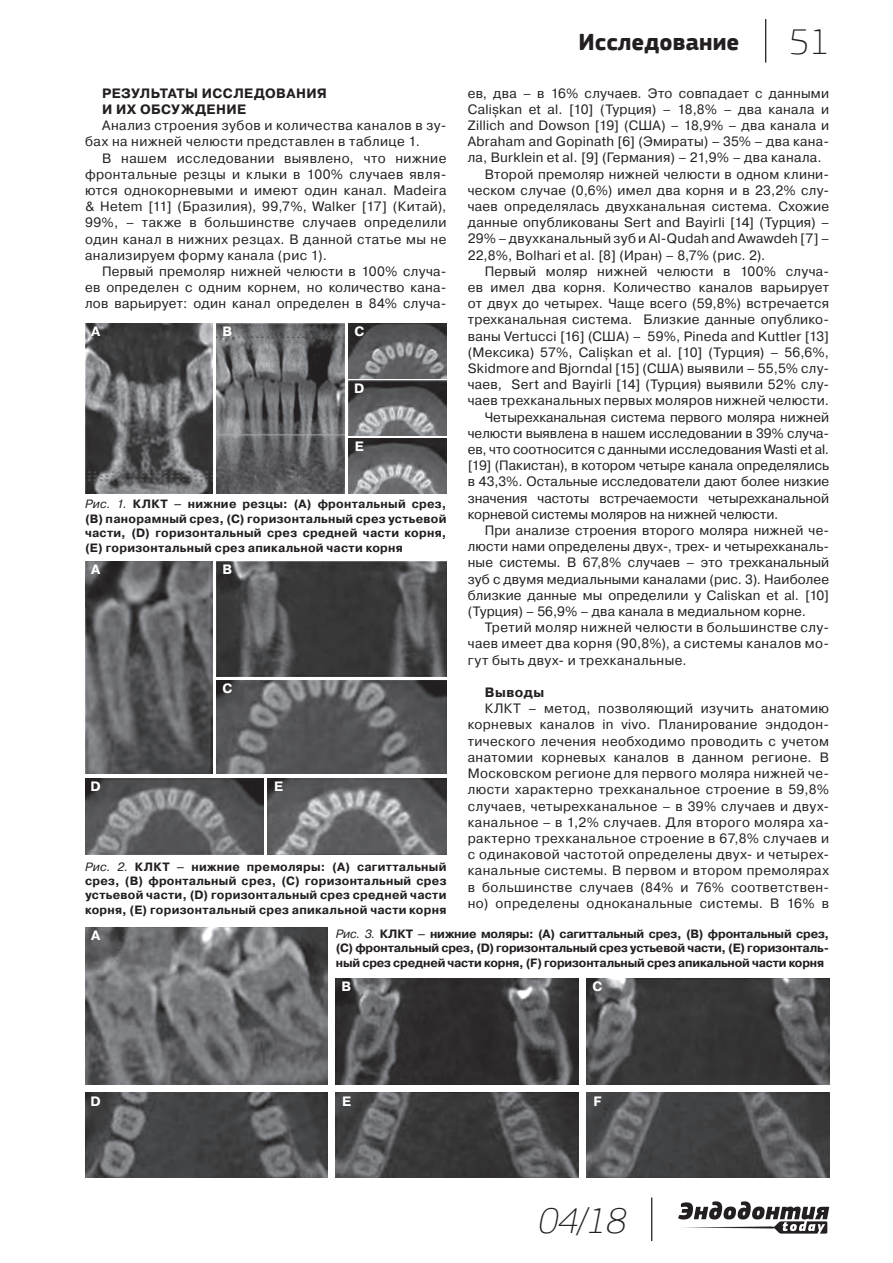
<style>
.page{position:relative;width:893px;height:1263px;background:#fff}
.page>*{position:absolute;margin:0;border:0;box-sizing:border-box;transform-origin:0 0}
.t1{font:italic 100 37.5px "PF Square Sans Pro";color:#231f20}
.t2{font:100 37.5px "PF Square Sans Pro";color:#231f20}
.t3{font:700 24px "PF Square Sans Pro";color:#231f20}
.t4{font:13.5px/16.2px "Pragmatica TT";letter-spacing:.02em;color:#231f20;text-align:justify}
.t5{font:13.5px "Pragmatica TT";color:#231f20}
.t6{font:700 13.5px/16.2px "Pragmatica TT";letter-spacing:.03em;color:#231f20}
.t7{font:700 13.5px "Pragmatica TT";color:#fff}
.t8{font:700 12px/14.4px "Pragmatica C";letter-spacing:.02em;color:#231f20;text-align:justify}
.s1{font-weight:400;font-style:italic}
</style>
<div class="page">
<hr style="left:765px;top:19px;width:1px;height:44px;background:#231f20">
<svg style="left:678px;top:1201px;width:151px;height:32px"></svg>
<hr style="left:651px;top:1197px;width:1px;height:44px;background:#231f20">
<img style="left:85px;top:323px;width:128px;height:170px">
<img style="left:217px;top:323px;width:127px;height:170px">
<img style="left:349px;top:323px;width:97px;height:55px">
<img style="left:349px;top:381px;width:97px;height:55px">
<img style="left:349px;top:438px;width:97px;height:55px">
<img style="left:85px;top:561px;width:128px;height:213px">
<img style="left:217px;top:561px;width:229px;height:115px">
<img style="left:217px;top:680px;width:229px;height:94px">
<img style="left:85px;top:778px;width:179px;height:77px">
<img style="left:268px;top:778px;width:178px;height:77px">
<img style="left:85px;top:927px;width:242px;height:157px">
<img style="left:336px;top:978px;width:242px;height:106px">
<img style="left:587px;top:978px;width:242px;height:106px">
<img style="left:85px;top:1093px;width:242px;height:85px">
<img style="left:336px;top:1093px;width:242px;height:85px">
<img style="left:587px;top:1093px;width:242px;height:85px">
<h2 class="t3" style="left:579px;top:28px;width:162px">Исследование</h2>
<h1 class="t2" style="left:789px;top:20px;width:41px">51</h1>
<p class="t4" style="left:468px;top:85px;width:363px">ев, два – в 16% случаев. Это совпадает с данными</p>
<p class="t4" style="left:468px;top:101px;width:363px">Calişkan et al. [10] (Турция) – 18,8% – два канала и</p>
<p class="t4" style="left:468px;top:118px;width:363px">Zillich and Dowson [19] (США) – 18,9% – два канала и</p>
<p class="t4" style="left:468px;top:134px;width:363px">Abraham and Gopinath [6] (Эмираты) – 35% – два кана-</p>
<p class="t4" style="left:468px;top:150px;width:355px">ла, Burklein et al. [9] (Германия) – 21,9% – два канала.</p>
<p class="t4" style="left:485px;top:166px;width:346px">Второй премоляр нижней челюсти в одном клини-</p>
<p class="t4" style="left:468px;top:182px;width:363px">ческом случае (0,6%) имел два корня и в 23,2% слу-</p>
<p class="t4" style="left:468px;top:199px;width:363px">чаев определялась двухканальная система. Схожие</p>
<p class="t4" style="left:468px;top:215px;width:363px">данные опубликованы Sert and Bayirli [14] (Турция) –</p>
<p class="t4" style="left:468px;top:231px;width:363px">29% – двухканальный зуб и Al-Qudah and Awawdeh [7] –</p>
<p class="t4" style="left:468px;top:247px;width:299px">22,8%, Bolhari et al. [8] (Иран) – 8,7% (рис. 2).</p>
<p class="t4" style="left:485px;top:263px;width:346px">Первый моляр нижней челюсти в 100% случа-</p>
<p class="t4" style="left:468px;top:280px;width:363px">ев имел два корня. Количество каналов варьирует</p>
<p class="t4" style="left:468px;top:296px;width:363px">от двух до четырех. Чаще всего (59,8%) встречается</p>
<p class="t4" style="left:468px;top:312px;width:363px">трехканальная система. Близкие данные опублико-</p>
<p class="t4" style="left:468px;top:328px;width:363px">ваны Vertucci [16] (США) – 59%, Pineda and Kuttler [13]</p>
<p class="t4" style="left:468px;top:344px;width:363px">(Мексика) 57%, Calişkan et al. [10] (Турция) – 56,6%,</p>
<p class="t4" style="left:468px;top:361px;width:363px">Skidmore and Bjorndal [15] (США) выявили – 55,5% слу-</p>
<p class="t4" style="left:468px;top:377px;width:363px">чаев, Sert and Bayirli [14] (Турция) выявили 52% слу-</p>
<p class="t4" style="left:468px;top:393px;width:363px">чаев трехканальных первых моляров нижней челюсти.</p>
<p class="t5" style="left:485px;top:409px;width:346px">Четырехканальная система первого моляра нижней</p>
<p class="t5" style="left:468px;top:425px;width:363px">челюсти выявлена в нашем исследовании в 39% случа-</p>
<p class="t5" style="left:468px;top:441px;width:363px">ев, что соотносится с данными исследования Wasti et al.</p>
<p class="t5" style="left:468px;top:458px;width:363px">[19] (Пакистан), в котором четыре канала определялись</p>
<p class="t5" style="left:468px;top:474px;width:363px">в 43,3%. Остальные исследователи дают более низкие</p>
<p class="t5" style="left:468px;top:490px;width:363px">значения частоты встречаемости четырехканальной</p>
<p class="t5" style="left:468px;top:506px;width:312px">корневой системы моляров на нижней челюсти.</p>
<p class="t4" style="left:485px;top:523px;width:346px">При анализе строения второго моляра нижней че-</p>
<p class="t4" style="left:468px;top:539px;width:363px">люсти нами определены двух-, трех- и четырехканаль-</p>
<p class="t4" style="left:468px;top:555px;width:363px">ные системы. В 67,8% случаев – это трехканальный</p>
<p class="t4" style="left:468px;top:571px;width:363px">зуб с двумя медиальными каналами (рис. 3). Наиболее</p>
<p class="t4" style="left:468px;top:587px;width:363px">близкие данные мы определили у Caliskan et al. [10]</p>
<p class="t4" style="left:468px;top:604px;width:340px">(Турция) – 56,9% – два канала в медиальном корне.</p>
<p class="t4" style="left:485px;top:620px;width:346px">Третий моляр нижней челюсти в большинстве слу-</p>
<p class="t4" style="left:468px;top:636px;width:363px">чаев имеет два корня (90,8%), а системы каналов мо-</p>
<p class="t4" style="left:468px;top:652px;width:220px">гут быть двух- и трехканальные.</p>
<p class="t6" style="left:485px;top:685px;width:61px">Выводы</p>
<p class="t4" style="left:468px;top:701px;width:363px;text-indent:17px">КЛКТ – метод, позволяющий изучить анатомию корневых каналов in vivo. Планирование эндодон&shy;тического лечения необходимо проводить с учетом анатомии корневых каналов в данном регионе. В Московском регионе для первого моляра нижней че&shy;люсти характерно трехканальное строение в 59,8% случаев, четырехканальное – в 39% случаев и двух&shy;канальное – в 1,2% случаев. Для второго моляра ха&shy;рактерно трехканальное строение в 67,8% случаев и с одинаковой частотой определены двух- и четырех&shy;канальные системы. В первом и втором премолярах в большинстве случаев (84% и 76% соответствен&shy;но) определены одноканальные системы. В 16% в</p>
<p class="t6" style="left:102px;top:85px;width:226px">РЕЗУЛЬТАТЫ ИССЛЕДОВАНИЯ<br>И ИХ ОБСУЖДЕНИЕ</p>
<p class="t4" style="left:85px;top:118px;width:363px;text-indent:17px">Анализ строения зубов и количества каналов в зу&shy;бах на нижней челюсти представлен в таблице 1.</p>
<p class="t4" style="left:85px;top:150px;width:363px;text-indent:17px">В нашем исследовании выявлено, что нижние фронтальные резцы и клыки в 100% случаев явля&shy;ются однокорневыми и имеют один канал. Madeira &amp; Hetem [11] (Бразилия), 99,7%, Walker [17] (Китай), 99%, – также в большинстве случаев определили один канал в нижних резцах. В данной статье мы не анализируем форму канала (рис 1).</p>
<p class="t4" style="left:85px;top:264px;width:363px;text-indent:17px">Первый премоляр нижней челюсти в 100% случа&shy;ев определен с одним корнем, но количество кана&shy;лов варьирует: один канал определен в 84% случа-</p>
<p class="t7" style="left:91px;top:323px;width:11px">A</p>
<p class="t7" style="left:223px;top:323px;width:11px">B</p>
<p class="t7" style="left:354px;top:323px;width:11px">C</p>
<p class="t7" style="left:354px;top:381px;width:12px">D</p>
<p class="t7" style="left:355px;top:438px;width:10px">E</p>
<p class="t8" style="left:85px;top:497px;width:363px"><span class="s1">Рис. 1.</span> КЛКТ – нижние резцы: (А) фронтальный срез, (B) панорамный срез, (С) горизонтальный срез устьевой части, (D) горизонтальный срез средней части корня, (E) горизонтальный срез апикальной части корня</p>
<p class="t7" style="left:91px;top:561px;width:11px">A</p>
<p class="t7" style="left:223px;top:561px;width:11px">B</p>
<p class="t7" style="left:223px;top:680px;width:11px">C</p>
<p class="t7" style="left:91px;top:778px;width:12px">D</p>
<p class="t7" style="left:274px;top:778px;width:10px">E</p>
<p class="t8" style="left:85px;top:859px;width:363px"><span class="s1">Рис. 2.</span> КЛКТ – нижние премоляры: (А) сагиттальный срез, (B) фронтальный срез, (С) горизонтальный срез устьевой части, (D) горизонтальный срез средней части корня, (E) горизонтальный срез апикальной части корня</p>
<p class="t7" style="left:91px;top:927px;width:11px">A</p>
<p class="t8" style="left:336px;top:927px;width:495px"><span class="s1">Рис. 3.</span> КЛКТ – нижние моляры: (А) сагиттальный срез, (B) фронтальный срез, (С) фронтальный срез, (D) горизонтальный срез устьевой части, (E) горизонталь&shy;ный срез средней части корня, (F) горизонтальный срез апикальной части корня</p>
<p class="t7" style="left:342px;top:978px;width:11px">B</p>
<p class="t7" style="left:592px;top:978px;width:11px">C</p>
<p class="t7" style="left:91px;top:1093px;width:12px">D</p>
<p class="t7" style="left:342px;top:1093px;width:10px">E</p>
<p class="t7" style="left:593px;top:1093px;width:10px">F</p>
<h1 class="t1" style="left:538px;top:1198px;width:90px">04/18</h1>
</div>
